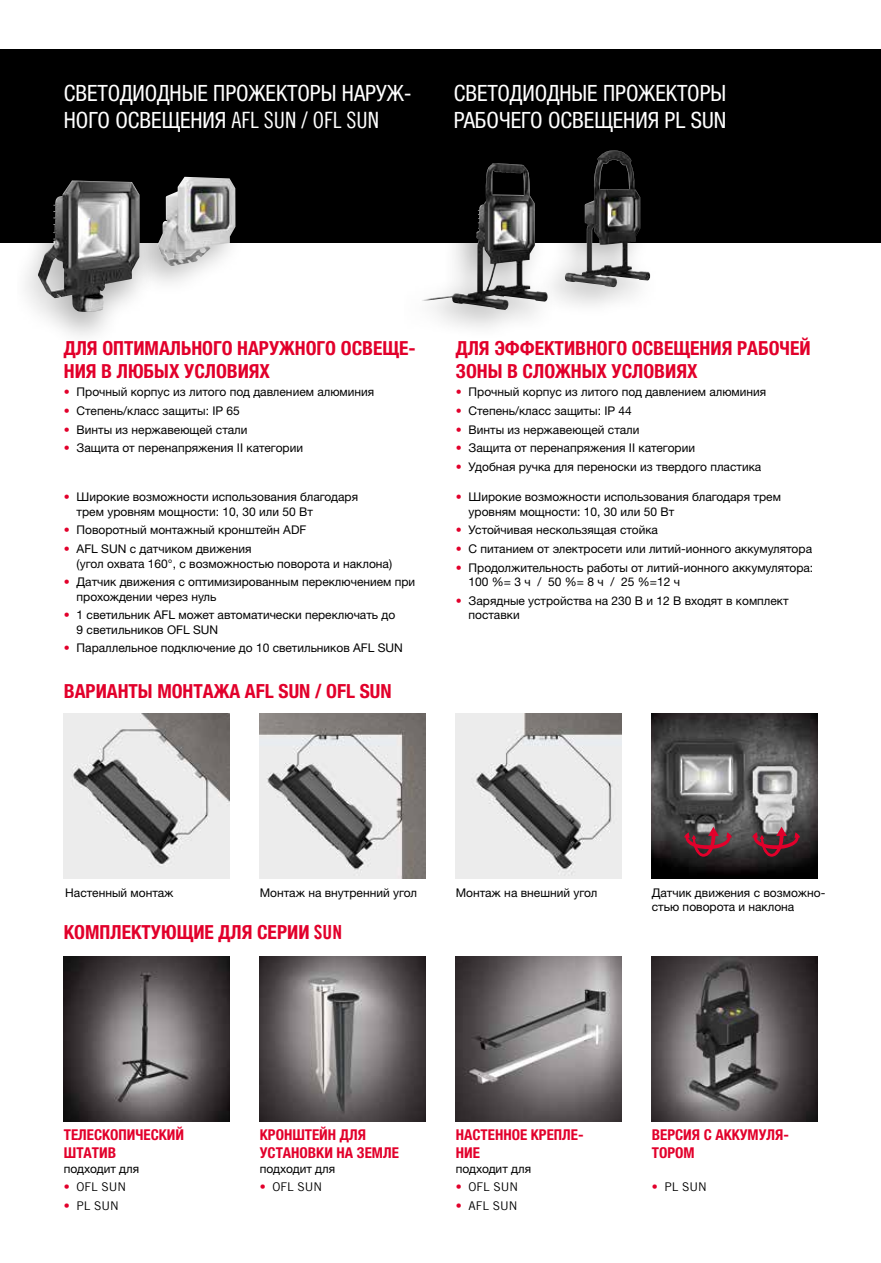
<style>
.page{position:relative;width:881px;height:1263px;background:#fff}
.page>*{position:absolute;margin:0;border:0;box-sizing:border-box;transform-origin:0 0}
.t1{font:condensed 22.5px/27px "Helvetica Neue LTW1 G";color:#fff}
.t2{font:700 condensed 19.5px/22.5px "Helvetica Neue LTW1 G";color:#e2002b}
.t3{font:700 condensed 15px/18px "Helvetica Neue LTW1 G";color:#e2002b}
.t4{font:12px/14.4px "Helvetica Neue LTW1 G";color:#000}
.t5{font:12px "Trade Gothic LT Com";color:#000}
.s1{font-family:"Trade Gothic LT Com Cn 18";font-stretch:normal}
.s2{color:#e2002b}
.s3{font-family:"Trade Gothic LT Com Bd Cn 20";font-weight:400;font-stretch:normal}
</style>
<div class="page">
<img style="left:260px;top:956px;width:165px;height:166px">
<img style="left:260px;top:713px;width:165px;height:165px">
<img style="left:455px;top:956px;width:166px;height:166px">
<img style="left:455px;top:713px;width:166px;height:165px">
<img style="left:651px;top:956px;width:165px;height:166px">
<img style="left:651px;top:713px;width:165px;height:165px">
<svg style="left:683px;top:827px;width:48px;height:30px"></svg>
<svg style="left:752px;top:827px;width:47px;height:30px"></svg>
<img style="left:64px;top:956px;width:165px;height:166px">
<img style="left:64px;top:713px;width:165px;height:165px">
<div style="left:0;top:49px;width:880px;height:193px;background:#000"></div>
<div style="left:17px;top:171px;width:138px;height:178px;background:#000;opacity:.3"></div>
<img style="left:38px;top:181px;width:101px;height:131px">
<div style="left:134px;top:163px;width:113px;height:134px;background:#000;opacity:.3"></div>
<img style="left:157px;top:177px;width:78px;height:89px">
<div style="left:404px;top:163px;width:154px;height:178px;background:#000;opacity:.3"></div>
<img style="left:419px;top:163px;width:112px;height:147px">
<div style="left:531px;top:137px;width:129px;height:182px;background:#000;opacity:.3"></div>
<img style="left:564px;top:150px;width:86px;height:137px">
<h1 class="t1" style="left:64px;top:80px;width:349px">СВЕТОДИОДНЫЕ ПРОЖЕКТОРЫ НАРУЖ-<br>НОГО ОСВЕЩЕНИЯ <span class="s1">AFL SUN / OFL SUN</span></h1>
<h1 class="t1" style="left:453px;top:80px;width:274px">СВЕТОДИОДНЫЕ ПРОЖЕКТОРЫ<br>РАБОЧЕГО ОСВЕЩЕНИЯ PL SUN</h1>
<h2 class="t2" style="left:64px;top:337px;width:353px">ДЛЯ ОПТИМАЛЬНОГО НАРУЖНОГО ОСВЕЩЕ-<br>НИЯ В ЛЮБЫХ УСЛОВИЯХ</h2>
<p class="t4" style="left:64px;top:385px;width:312px"><span class="s2">•</span> Прочный корпус из литого под давлением алюминия</p>
<p class="t4" style="left:64px;top:403px;width:177px"><span class="s2">•</span> Степень/класс защиты: IP 65</p>
<p class="t4" style="left:64px;top:422px;width:185px"><span class="s2">•</span> Винты из нержавеющей стали</p>
<p class="t4" style="left:64px;top:441px;width:241px"><span class="s2">•</span> Защита от перенапряжения II категории</p>
<p class="t4" style="left:77px;top:490px;width:283px;text-indent:-13px"><span class="s2">•</span> Широкие возможности использования благодаря трем уровням мощности: 10, 30 или 50 Вт</p>
<p class="t4" style="left:64px;top:523px;width:244px"><span class="s2">•</span> Поворотный монтажный кронштейн ADF</p>
<p class="t4" style="left:77px;top:542px;width:317px;text-indent:-13px"><span class="s2">•</span> AFL SUN с датчиком движения<br>(угол охвата 160°, с возможностью поворота и наклона)</p>
<p class="t4" style="left:77px;top:575px;width:340px;text-indent:-13px"><span class="s2">•</span> Датчик движения с оптимизированным переключением при прохождении через нуль</p>
<p class="t4" style="left:77px;top:608px;width:320px;text-indent:-13px"><span class="s2">•</span> 1 светильник AFL может автоматически переключать до<br>9 светильников OFL SUN</p>
<p class="t4" style="left:64px;top:641px;width:340px"><span class="s2">•</span> Параллельное подключение до 10 светильников AFL SUN</p>
<h2 class="t2" style="left:64px;top:680px;width:329px">ВАРИАНТЫ МОНТАЖА AFL SUN / OFL SUN</h2>
<h2 class="t2" style="left:455px;top:337px;width:356px">ДЛЯ ЭФФЕКТИВНОГО ОСВЕЩЕНИЯ РАБОЧЕЙ<br>ЗОНЫ В СЛОЖНЫХ УСЛОВИЯХ</h2>
<p class="t4" style="left:455px;top:385px;width:312px"><span class="s2">•</span> Прочный корпус из литого под давлением алюминия</p>
<p class="t4" style="left:455px;top:403px;width:177px"><span class="s2">•</span> Степень/класс защиты: IP 44</p>
<p class="t4" style="left:455px;top:422px;width:185px"><span class="s2">•</span> Винты из нержавеющей стали</p>
<p class="t4" style="left:455px;top:441px;width:241px"><span class="s2">•</span> Защита от перенапряжения II категории</p>
<p class="t4" style="left:455px;top:459px;width:307px"><span class="s2">•</span> Удобная ручка для переноски из твердого пластика</p>
<p class="t4" style="left:468px;top:490px;width:314px;text-indent:-13px"><span class="s2">•</span> Широкие возможности использования благодаря трем уровням мощности: 10, 30 или 50 Вт</p>
<p class="t4" style="left:455px;top:523px;width:203px"><span class="s2">•</span> Устойчивая нескользящая стойка</p>
<p class="t4" style="left:455px;top:542px;width:357px"><span class="s2">•</span> С питанием от электросети или литий-ионного аккумулятора</p>
<p class="t4" style="left:468px;top:560px;width:346px;text-indent:-13px"><span class="s2">•</span> Продолжительность работы от литий-ионного аккумулятора:<br>100 %= 3 ч / 50 %= 8 ч / 25 %=12 ч</p>
<p class="t4" style="left:468px;top:593px;width:321px;text-indent:-13px"><span class="s2">•</span> Зарядные устройства на 230 В и 12 В входят в комплект поставки</p>
<p class="t4" style="left:65px;top:885px;width:110px">Настенный монтаж</p>
<p class="t4" style="left:260px;top:885px;width:159px">Монтаж на внутренний угол</p>
<p class="t4" style="left:455px;top:885px;width:143px">Монтаж на внешний угол</p>
<h2 class="t2" style="left:64px;top:921px;width:279px">КОМПЛЕКТУЮЩИЕ ДЛЯ СЕРИИ <span class="s3">SUN</span></h2>
<p class="t4" style="left:651px;top:885px;width:175px">Датчик движения с возможно&shy;стью поворота и наклона</p>
<p class="t3" style="left:64px;top:1126px;width:122px">ТЕЛЕСКОПИЧЕСКИЙ<br>ШТАТИВ</p>
<p class="t4" style="left:64px;top:1161px;width:77px">подходит для</p>
<p class="t5" style="left:64px;top:1180px;width:64px"><span class="s2">•</span> OFL SUN</p>
<p class="t5" style="left:64px;top:1198px;width:57px"><span class="s2">•</span> PL SUN</p>
<p class="t3" style="left:260px;top:1126px;width:140px">КРОНШТЕЙН ДЛЯ<br>УСТАНОВКИ НА ЗЕМЛЕ</p>
<p class="t4" style="left:260px;top:1161px;width:77px">подходит для</p>
<p class="t5" style="left:260px;top:1180px;width:64px"><span class="s2">•</span> OFL SUN</p>
<p class="t3" style="left:455px;top:1126px;width:129px">НАСТЕННОЕ КРЕПЛЕ-<br>НИЕ</p>
<p class="t4" style="left:455px;top:1161px;width:77px">подходит для</p>
<p class="t5" style="left:455px;top:1180px;width:64px"><span class="s2">•</span> OFL SUN</p>
<p class="t5" style="left:455px;top:1198px;width:63px"><span class="s2">•</span> AFL SUN</p>
<p class="t3" style="left:651px;top:1126px;width:139px">ВЕРСИЯ С АККУМУЛЯ-<br>ТОРОМ</p>
<p class="t5" style="left:651px;top:1180px;width:57px"><span class="s2">•</span> PL SUN</p>
</div>
